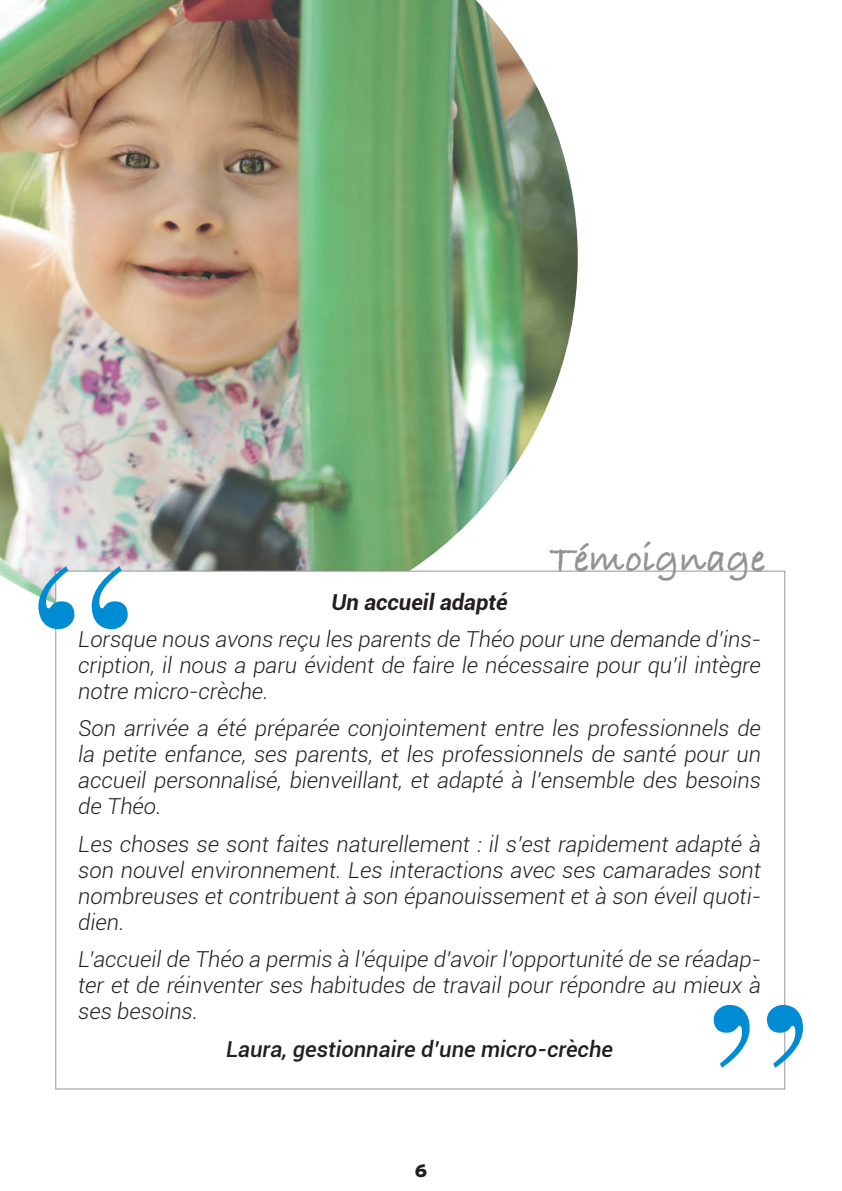
<style>
.page{position:relative;width:842px;height:1191px;background:#fff}
.page>*{position:absolute;margin:0;border:0;box-sizing:border-box;transform-origin:0 0}
.t1{font:240px "Bodoni";color:#008cd2}
.t2{font:700 40px "Bradley Hand ITCTT";color:#919396}
.t3{font:italic 300 22px/26px "Roboto";color:#231f20;text-align:justify}
.t4{font:italic 500 22px "Roboto";color:#231f20}
.t5{font:italic 700 22px "Roboto";color:#231f20}
.t6{font:900 18px "Interstate";color:#231f20}
</style>
<div class="page">
<img style="left:0;top:0;width:578px;height:604px">
<div style="left:55px;top:570px;width:730px;height:519px;background:#fff;border:1px solid #939598"></div>
<h2 class="t2" style="left:549px;top:528px;width:218px">Témoignage</h2>
<h1 class="t1" style="left:28px;top:514px;width:108px">“</h1>
<p class="t5" style="left:331px;top:586px;width:178px">Un accueil adapté</p>
<p class="t3" style="left:78px;top:625px;width:684px">Lorsque nous avons reçu les parents de Théo pour une demande d’ins&shy;cription, il nous a paru évident de faire le nécessaire pour qu’il intègre notre micro-crèche.</p>
<p class="t3" style="left:78px;top:715px;width:684px">Son arrivée a été préparée conjointement entre les professionnels de la petite enfance, ses parents, et les professionnels de santé pour un accueil personnalisé, bienveillant, et adapté à l’ensemble des besoins de Théo.</p>
<p class="t3" style="left:78px;top:830px;width:684px">Les choses se sont faites naturellement : il s’est rapidement adapté à son nouvel environnement. Les interactions avec ses camarades sont nombreuses et contribuent à son épanouissement et à son éveil quoti&shy;dien.</p>
<p class="t3" style="left:78px;top:945px;width:684px">L’accueil de Théo a permis à l’équipe d’avoir l’opportunité de se réadap&shy;ter et de réinventer ses habitudes de travail pour répondre au mieux à ses besoins.</p>
<p class="t4" style="left:226px;top:1033px;width:388px">Laura, gestionnaire d’une micro-crèche</p>
<h1 class="t1" style="left:706px;top:952px;width:108px">”</h1>
<p class="t6" style="left:415px;top:1159px;width:14px">6</p>
</div>
